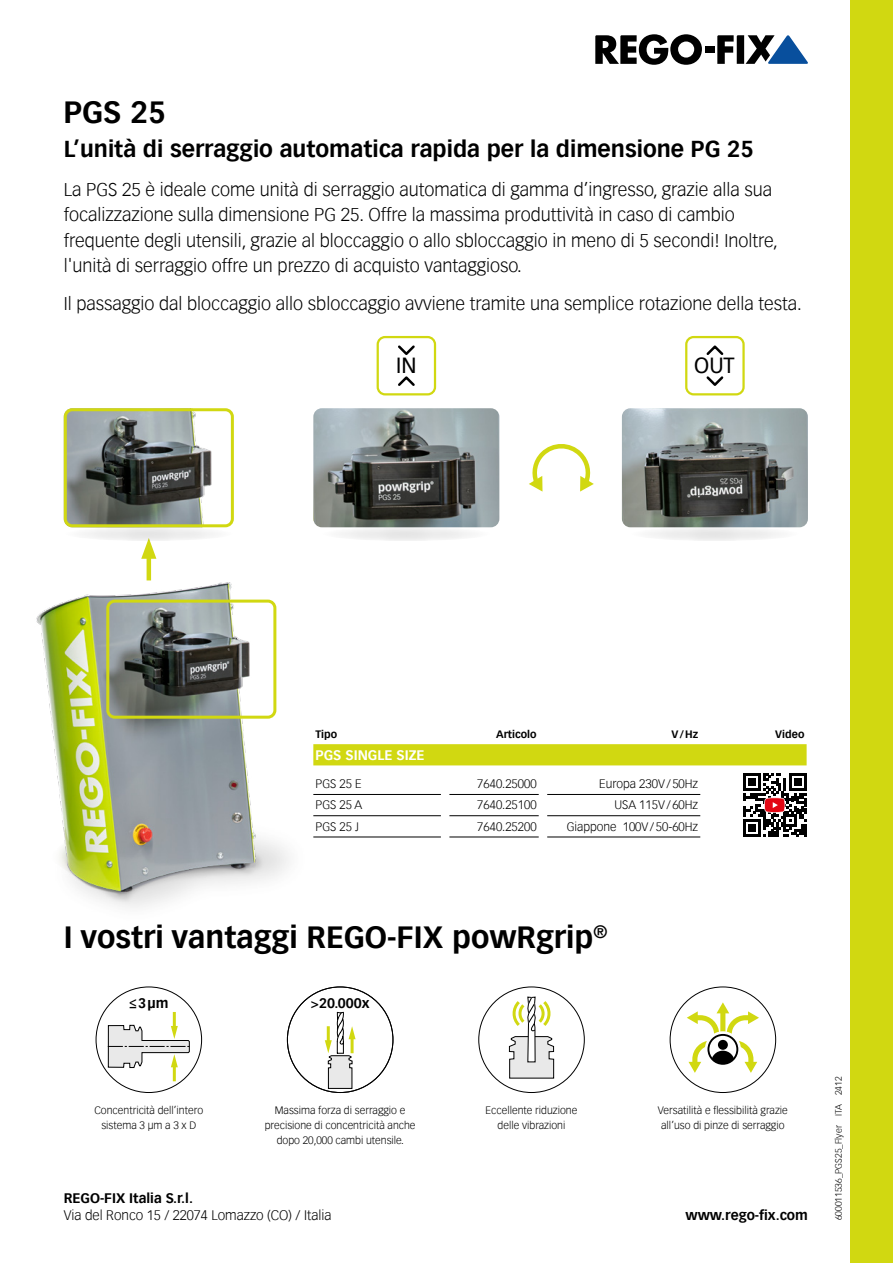
<style>
.page{position:relative;width:893px;height:1263px;background:#fff}
.page>*{position:absolute;margin:0;border:0;box-sizing:border-box;transform-origin:0 0}
.Titel{font:700 30px "Vectora Com";color:#000}
.Subline{font:700 22.5px "Vectora Com";color:#000}
.t1{font:21.45px "Vectora Com";color:#000}
.Text_1spaltig{font:300 18px/25.5px "Vectora Com";color:#000}
.t2{font:700 13.5px "Vectora Com";color:#000}
.t3{font:300 13.5px "Vectora Com";color:#000}
.Kopfzeile{font:700 13.5px "Vectora Com";color:#fff}
.Tabellentext{font:300 12px "Vectora Com";color:#000}
.Icon{font:300 10.5px/14.9px "Vectora Com";color:#000;text-align:center}
.Titel_Kopfzeile{font:700 10.5px "Vectora Com";color:#000}
.t4{font:300 9px "Vectora Com";color:#000}
.s1{font-weight:900}
</style>
<div class="page">
<hr style="left:147px;top:550px;width:4px;height:30px;background:#d1d811">
<svg style="left:141px;top:541px;width:15px;height:18px"></svg>
<svg style="left:321px;top:526px;width:170px;height:15px;fill:#f0f0f0"></svg>
<img style="left:313px;top:408px;width:186px;height:119px">
<svg style="left:630px;top:526px;width:170px;height:15px;fill:#f0f0f0"></svg>
<img style="left:622px;top:408px;width:186px;height:119px">
<svg style="left:64px;top:526px;width:170px;height:15px;fill:#f0f0f0"></svg>
<img style="left:65px;top:412px;width:165px;height:114px">
<div style="left:64px;top:408px;width:170px;height:119px;border:3px solid #d1d811;border-radius:7px"></div>
<img style="left:36px;top:578px;width:291px;height:330px">
<div style="left:106px;top:600px;width:170px;height:119px;border:3px solid #d1d811;border-radius:7px"></div>
<div style="left:850px;top:0;width:43px;height:1263px;background:#d1d811"></div>
<div style="left:705px;top:46px;width:9px;height:7px;background:#000"></div>
<svg style="left:595px;top:34px;width:107px;height:31px"></svg>
<svg style="left:717px;top:35px;width:91px;height:29px"></svg>
<hr style="left:173px;top:1012px;width:3px;height:16px;background:#d1d811">
<hr style="left:173px;top:1065px;width:3px;height:16px;background:#d1d811">
<svg style="left:108px;top:1024px;width:82px;height:44px"></svg>
<svg style="left:509px;top:996px;width:45px;height:83px"></svg>
<svg style="left:325px;top:1011px;width:31px;height:78px"></svg>
<svg style="left:687px;top:1002px;width:72px;height:71px"></svg>
<div style="left:707px;top:1034px;width:31px;height:31px;border:2px solid #000;border-radius:50%"></div>
<svg style="left:398px;top:345px;width:17px;height:10px"></svg>
<svg style="left:398px;top:376px;width:17px;height:10px"></svg>
<div style="left:377px;top:336px;width:59px;height:59px;border:2px solid #d1d811;border-radius:7px"></div>
<svg style="left:706px;top:345px;width:18px;height:10px"></svg>
<svg style="left:706px;top:376px;width:18px;height:10px"></svg>
<div style="left:685px;top:336px;width:60px;height:59px;border:2px solid #d1d811;border-radius:7px"></div>
<svg style="left:529px;top:444px;width:65px;height:48px"></svg>
<div style="left:313px;top:744px;width:494px;height:21px;background:#d1d811"></div>
<hr style="left:313px;top:794px;width:128px;height:1px;background:#000">
<hr style="left:449px;top:794px;width:90px;height:1px;background:#000">
<hr style="left:547px;top:794px;width:153px;height:1px;background:#000">
<hr style="left:313px;top:815px;width:128px;height:1px;background:#000">
<hr style="left:449px;top:815px;width:90px;height:1px;background:#000">
<hr style="left:547px;top:815px;width:153px;height:1px;background:#000">
<hr style="left:313px;top:837px;width:128px;height:1px;background:#000">
<hr style="left:449px;top:837px;width:90px;height:1px;background:#000">
<hr style="left:547px;top:837px;width:153px;height:1px;background:#000">
<svg style="left:743px;top:773px;width:64px;height:64px"></svg>
<p class="Titel" style="left:64px;top:94px;width:104px">PGS 25</p>
<p class="Subline" style="left:64px;top:136px;width:692px">L’unità di serraggio automatica rapida per la dimensione PG 25</p>
<p class="Text_1spaltig" style="left:64px;top:176px;width:715px">La PGS 25 è ideale come unità di serraggio automatica di gamma d’ingresso, grazie alla sua focalizzazione sulla dimensione PG 25. Offre la massima produttività in caso di cambio frequente degli utensili, grazie al bloccaggio o allo sbloccaggio in meno di 5 secondi! Inoltre, l'unità di serraggio offre un prezzo di acquisto vantaggioso.</p>
<p class="Text_1spaltig" style="left:64px;top:291px;width:740px">Il passaggio dal bloccaggio allo sbloccaggio avviene tramite una semplice rotazione della testa.</p>
<p class="t1" style="left:396px;top:353px;width:22px">IN</p>
<p class="t1" style="left:694px;top:353px;width:42px">OUT</p>
<p class="Titel_Kopfzeile" style="left:315px;top:727px;width:23px">Tipo</p>
<p class="Titel_Kopfzeile" style="left:496px;top:727px;width:42px">Articolo</p>
<p class="Titel_Kopfzeile" style="left:671px;top:727px;width:28px">V/Hz</p>
<p class="Titel_Kopfzeile" style="left:775px;top:727px;width:31px">Video</p>
<p class="Kopfzeile" style="left:315px;top:747px;width:110px">PGS SINGLE SIZE</p>
<p class="Tabellentext" style="left:315px;top:776px;width:48px">PGS 25 E</p>
<p class="Tabellentext" style="left:477px;top:776px;width:61px">7640.25000</p>
<p class="Tabellentext" style="left:599px;top:776px;width:100px">Europa 230V/50Hz</p>
<p class="Tabellentext" style="left:315px;top:798px;width:48px">PGS 25 A</p>
<p class="Tabellentext" style="left:477px;top:798px;width:61px">7640.25100</p>
<p class="Tabellentext" style="left:614px;top:798px;width:85px">USA 115V/60Hz</p>
<p class="Tabellentext" style="left:315px;top:819px;width:45px">PGS 25 J</p>
<p class="Tabellentext" style="left:477px;top:819px;width:61px">7640.25200</p>
<p class="Tabellentext" style="left:567px;top:819px;width:133px">Giappone 100V/50-60Hz</p>
<p class="Titel" style="left:64px;top:919px;width:545px">I vostri vantaggi REGO-FIX powRgrip<sup>®</sup></p>
<p class="t2" style="left:129px;top:995px;width:41px"><span class="s1">≤</span>3μm</p>
<p class="t2" style="left:311px;top:994px;width:60px">&gt;20.000x</p>
<p class="Icon" style="left:265px;top:1103px;width:152px">Massima forza di serraggio e precisione di concentricità anche dopo 20,000 cambi utensile.</p>
<p class="Icon" style="left:658px;top:1103px;width:131px">Versatilità e flessibilità grazie all’uso di pinze di serraggio</p>
<p class="Icon" style="left:94px;top:1103px;width:110px">Concentricità dell’intero sistema 3 μm a 3 x D</p>
<p class="Icon" style="left:486px;top:1103px;width:93px">Eccellente riduzione delle vibrazioni</p>
<p class="t2" style="left:64px;top:1190px;width:131px">REGO-FIX Italia S.r.l.</p>
<p class="t3" style="left:64px;top:1207px;width:269px">Via del Ronco 15 / 22074 Lomazzo (CO) / Italia</p>
<p class="t2" style="left:685px;top:1207px;width:124px">www.rego-fix.com</p>
<p class="t4" style="left:833px;top:1220px;width:145px;rotate:-90deg">600011536_PGS25_Flyer ITA 2412</p>
</div>
